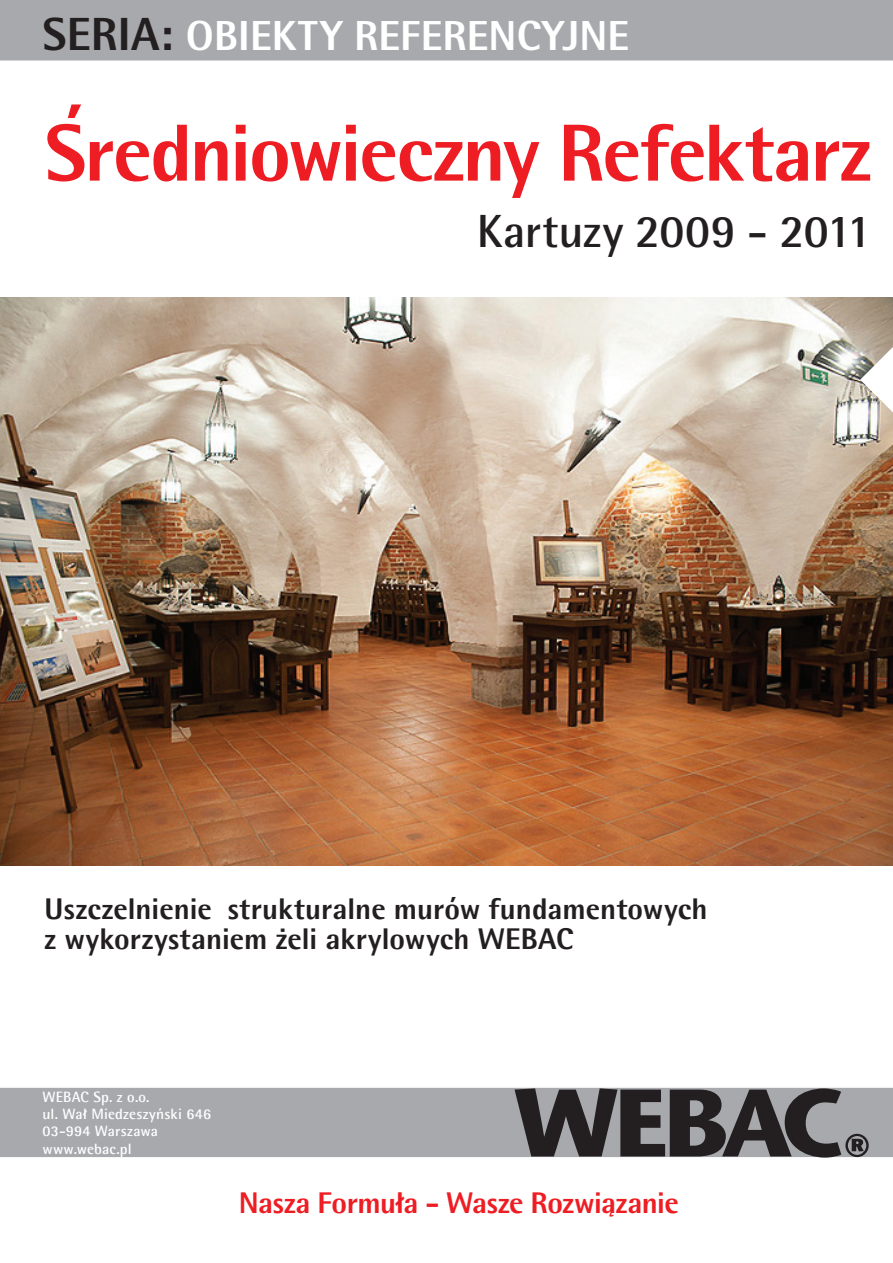
<style>
.page{position:relative;width:893px;height:1263px;background:#fff}
.page>*{position:absolute;margin:0;border:0;box-sizing:border-box;transform-origin:0 0}
.t1{font:800 81px "Rotis Semi Sans";letter-spacing:-.025em;color:#ee1d23}
.t2{font:700 46.5px "Rotis Semi Sans";color:#231f20}
.t3{font:800 42px "Rotis Semi Sans";letter-spacing:.005em;color:#fff}
.t4{font:800 30px/30px "Agfa Rotis Semisans";color:#231f20}
.t5{font:800 30px "Agfa Rotis Semisans";letter-spacing:-.015em;color:#ee1d23}
.t6{font:700 15px/17.2px "Agfa Rotis Semisans";letter-spacing:.01em;color:#fff}
.s1{font-size:46.5px;color:#231f20}
</style>
<div class="page">
<div style="left:0;top:1087px;width:893px;height:71px;background:#a8a9ad"></div>
<img style="left:0;top:298px;width:893px;height:567px">
<svg style="left:860px;top:347px;width:33px;height:65px"></svg>
<svg style="left:514px;top:1088px;width:355px;height:69px;background:#5c5a5d"></svg>
<div style="left:0;top:0;width:893px;height:61px;background:#a8a9ad"></div>
<h3 class="t3" style="left:43px;top:9px;width:588px"><span class="s1">SERIA:</span> OBIEKTY REFERENCYJNE</h3>
<h1 class="t1" style="left:45px;top:102px;width:828px">Średniowieczny Refektarz</h1>
<h2 class="t2" style="left:477px;top:202px;width:396px">Kartuzy 2009 - 2011</h2>
<p class="t4" style="left:45px;top:893px;width:664px">Uszczelnienie strukturalne murów fundamentowych z wykorzystaniem żeli akrylowych WEBAC</p>
<p class="t6" style="left:43px;top:1088px;width:170px">WEBAC Sp. z o.o.<br>ul. Wał Miedzeszyński 646<br>03-994 Warszawa www.webac.pl</p>
<p class="t5" style="left:239px;top:1183px;width:442px">Nasza Formuła - Wasze Rozwiązanie</p>
</div>
